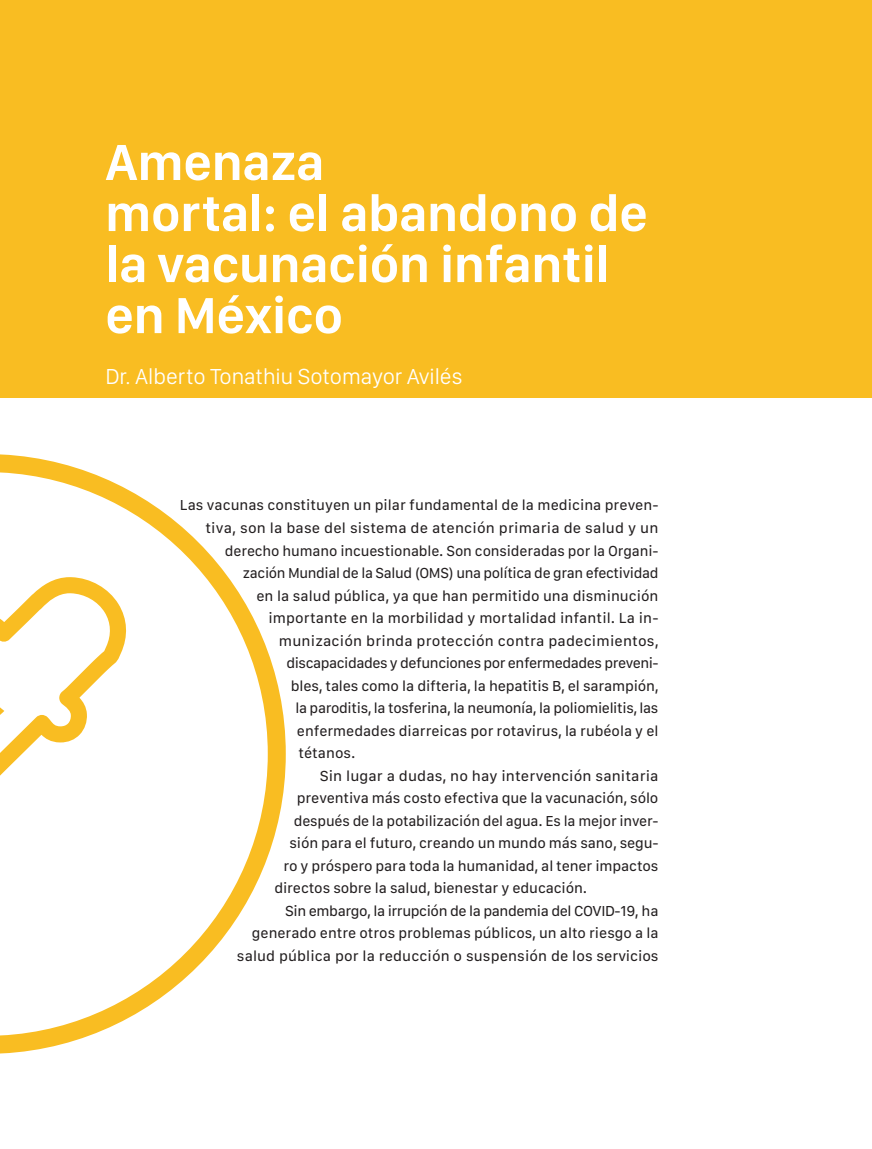
<style>
.page{position:relative;width:872px;height:1149px;background:#fff}
.page>*{position:absolute;margin:0;border:0;box-sizing:border-box;transform-origin:0 0}
.t1{font:600 52.5px/51px "SF Compact Display";color:#fff}
.t2{font:300 22.5px "SF Compact Display";color:#fff}
.t3{font:15px "SF Compact Text";letter-spacing:-.01em;color:#231f20}
.t4{font:15px "SF Compact Text";letter-spacing:.01em;color:#231f20}
.t5{font:15px "SF Compact Text";letter-spacing:-.03em;color:#231f20}
</style>
<div class="page">
<div style="left:0;top:0;width:872px;height:398px;background:#f9bd22"></div>
<svg style="left:0;top:454px;width:286px;height:599px"></svg>
<svg style="left:0;top:577px;width:128px;height:281px"></svg>
<h1 class="t1" style="left:105px;top:136px;width:544px">Amenaza<br>mortal: el abandono de la vacunación infantil en México</h1>
<h2 class="t2" style="left:105px;top:363px;width:358px">Dr. Alberto Tonathiu Sotomayor Avilés</h2>
<p class="t3" style="left:180px;top:496px;width:480px">Las vacunas constituyen un pilar fundamental de la medicina preven-</p>
<p class="t4" style="left:205px;top:519px;width:454px">tiva, son la base del sistema de atención primaria de salud y un</p>
<p class="t3" style="left:225px;top:541px;width:435px">derecho humano incuestionable. Son consideradas por la Organi-</p>
<p class="t3" style="left:243px;top:564px;width:417px">zación Mundial de la Salud (OMS) una política de gran efectividad</p>
<p class="t3" style="left:256px;top:586px;width:404px">en la salud pública, ya que han permitido una disminución</p>
<p class="t3" style="left:268px;top:609px;width:391px">importante en la morbilidad y mortalidad infantil. La in-</p>
<p class="t4" style="left:279px;top:631px;width:381px">munización brinda protección contra padecimientos,</p>
<p class="t5" style="left:286px;top:654px;width:374px">discapacidades y defunciones por enfermedades preveni-</p>
<p class="t3" style="left:291px;top:676px;width:369px">bles, tales como la difteria, la hepatitis B, el sarampión,</p>
<p class="t3" style="left:295px;top:699px;width:364px">la paroditis, la tosferina, la neumonía, la poliomielitis, las</p>
<p class="t3" style="left:297px;top:721px;width:363px">enfermedades diarreicas por rotavirus, la rubéola y el</p>
<p class="t3" style="left:298px;top:744px;width:58px">tétanos.</p>
<p class="t3" style="left:320px;top:766px;width:340px">Sin lugar a dudas, no hay intervención sanitaria</p>
<p class="t3" style="left:297px;top:789px;width:363px">preventiva más costo efectiva que la vacunación, sólo</p>
<p class="t3" style="left:294px;top:811px;width:366px">después de la potabilización del agua. Es la mejor inver-</p>
<p class="t3" style="left:289px;top:834px;width:370px">sión para el futuro, creando un mundo más sano, segu-</p>
<p class="t3" style="left:283px;top:856px;width:376px">ro y próspero para toda la humanidad, al tener impactos</p>
<p class="t3" style="left:274px;top:879px;width:314px">directos sobre la salud, bienestar y educación.</p>
<p class="t5" style="left:285px;top:901px;width:375px">Sin embargo, la irrupción de la pandemia del COVID-19, ha</p>
<p class="t3" style="left:252px;top:924px;width:408px">generado entre otros problemas públicos, un alto riesgo a la</p>
<p class="t3" style="left:237px;top:946px;width:423px">salud pública por la reducción o suspensión de los servicios</p>
</div>
